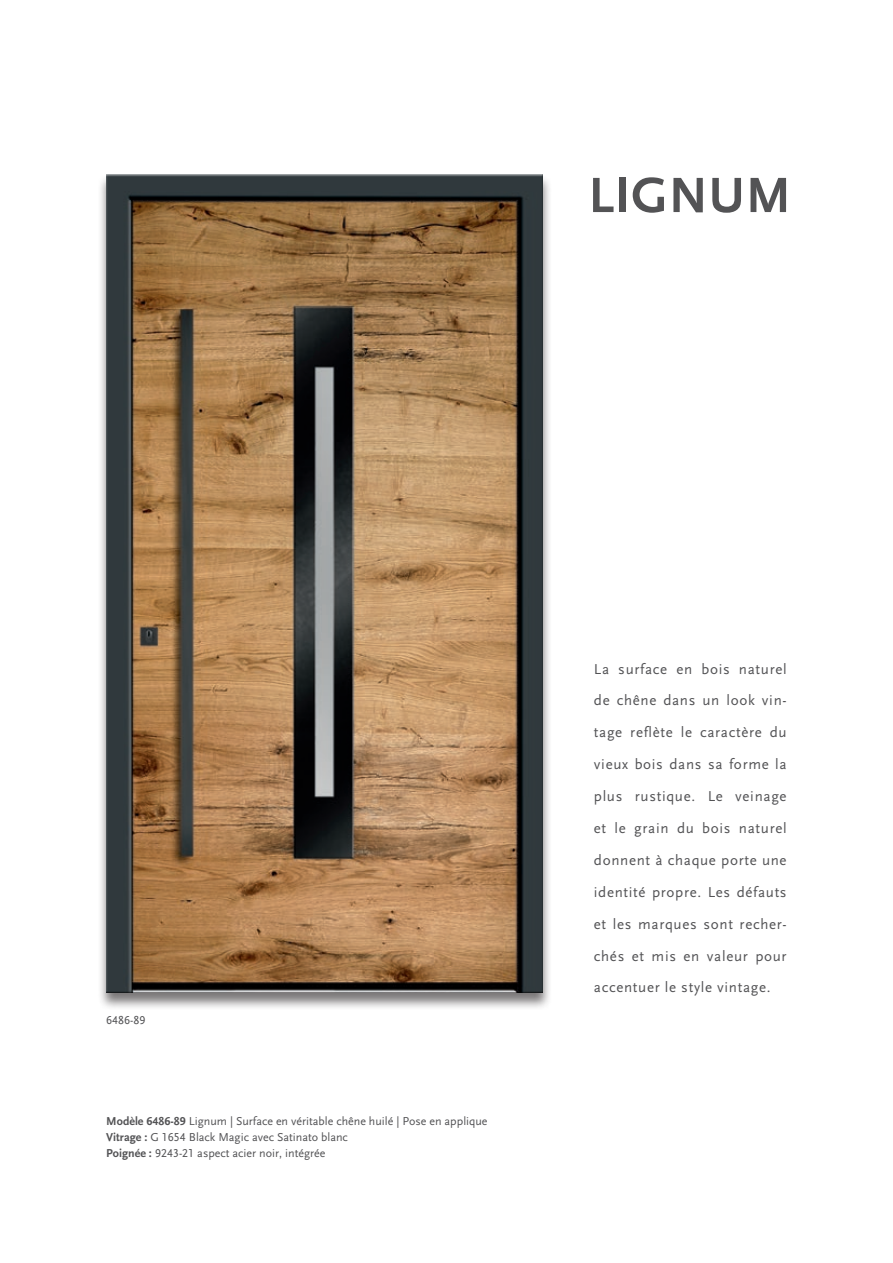
<style>
.page{position:relative;width:893px;height:1263px;background:#fff}
.page>*{position:absolute;margin:0;border:0;box-sizing:border-box;transform-origin:0 0}
.t1{font:700 51.75px "Scala Sans LF";letter-spacing:.015em;color:#535355}
.t2{font:15px/32px "Scala Sans LF";letter-spacing:.045em;color:#535355;text-align:justify}
.t3{font:12px/15.9px "Scala Sans LF";color:#535355}
.s1{font-weight:700}
</style>
<div class="page">
<div style="left:97px;top:174px;width:455px;height:836px;background:#231f20;opacity:.6"></div>
<div style="left:106px;top:174px;width:438px;height:819px;background:#231f20;opacity:.75"></div>
<h1 class="t1" style="left:588px;top:167px;width:204px">LIGNUM</h1>
<p class="t3" style="left:106px;top:1012px;width:41px">6486-89</p>
<p class="t3" style="left:106px;top:1113px;width:383px"><span class="s1">Modèle 6486-89</span> Lignum | Surface en véritable chêne huilé | Pose en applique<br><span class="s1">Vitrage :</span> G 1654 Black Magic avec Satinato blanc<br><span class="s1">Poignée :</span> 9243-21 aspect acier noir, intégrée</p>
<p class="t2" style="left:594px;top:653px;width:194px">La surface en bois naturel de chêne dans un look vin&shy;tage reflète le caractère du vieux bois dans sa forme la plus rustique. Le veinage et le grain du bois naturel donnent à chaque porte une identité propre. Les défauts et les marques sont recher&shy;chés et mis en valeur pour accentuer le style vintage.</p>
</div>
